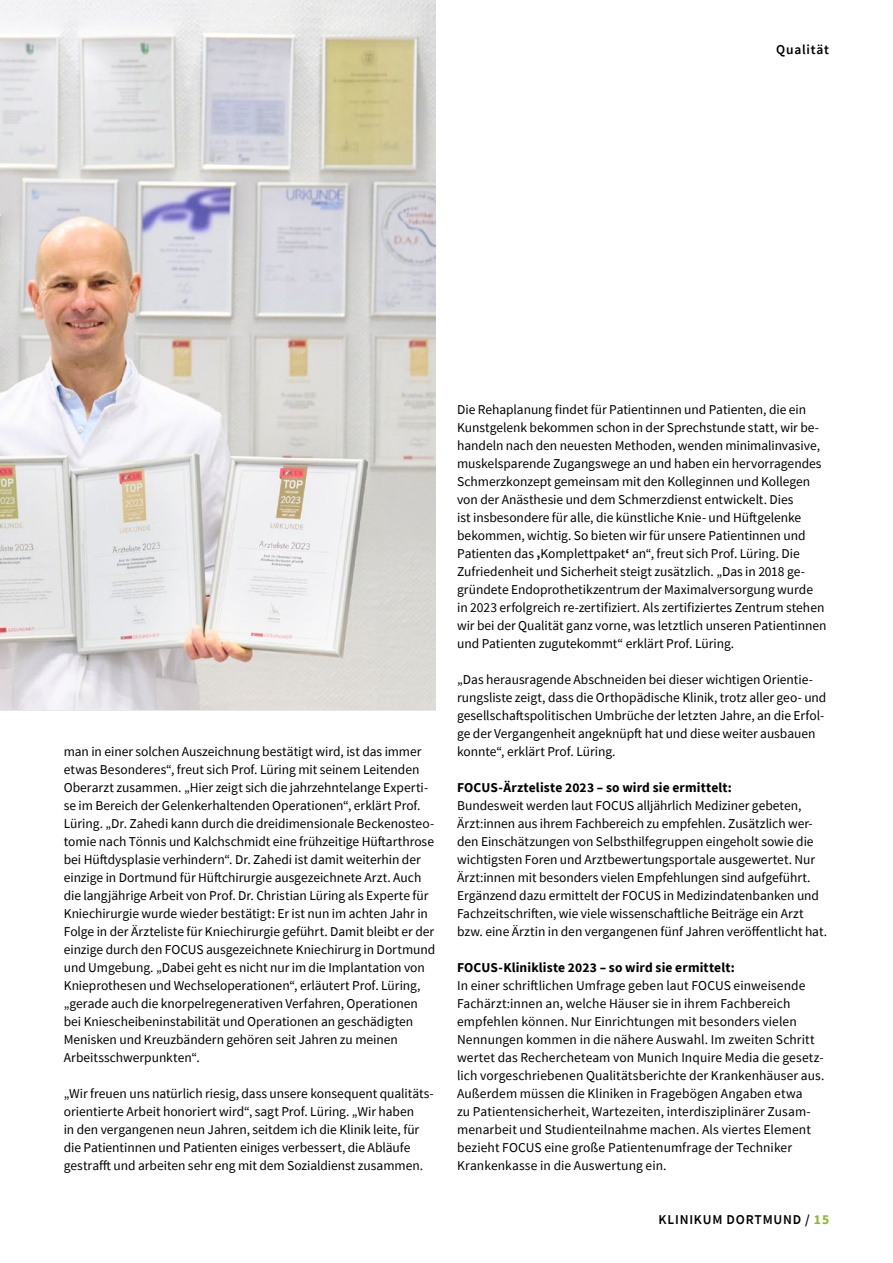
<style>
.page{position:relative;width:893px;height:1263px;background:#fff}
.page>*{position:absolute;margin:0;border:0;box-sizing:border-box;transform-origin:0 0}
.t1{font:13.5px/18px "Source Sans Pro";color:#000}
.t2{font:700 13.5px "Source Sans Pro";letter-spacing:.01em;color:#000}
.t3{font:600 13.5px "Source Sans Pro";letter-spacing:.055em;color:#000}
.s1{font-weight:700}
.s2{font-weight:700;color:#86bc25}
</style>
<div class="page">
<img style="left:0;top:0;width:436px;height:710px">
<p class="t3" style="left:776px;top:40px;width:54px">Qualität</p>
<p class="t1" style="left:64px;top:742px;width:373px">man in einer solchen Auszeichnung bestätigt wird, ist das immer etwas Besonderes“, freut sich Prof. Lüring mit seinem Leitenden Oberarzt zusammen. „Hier zeigt sich die jahrzehntelange Experti&shy;se im Bereich der Gelenkerhaltenden Operationen“, erklärt Prof.<br>Lüring. „Dr. Zahedi kann durch die dreidimensionale Beckenosteo&shy;tomie nach Tönnis und Kalchschmidt eine frühzeitige Hüftarthrose bei Hüftdysplasie verhindern“. Dr. Zahedi ist damit weiterhin der einzige in Dortmund für Hüftchirurgie ausgezeichnete Arzt. Auch die langjährige Arbeit von Prof. Dr. Christian Lüring als Experte für Kniechirurgie wurde wieder bestätigt: Er ist nun im achten Jahr in Folge in der Ärzteliste für Kniechirurgie geführt. Damit bleibt er der einzige durch den FOCUS ausgezeichnete Kniechirurg in Dortmund und Umgebung. „Dabei geht es nicht nur im die Implantation von Knieprothesen und Wechseloperationen“, erläutert Prof. Lüring, „gerade auch die knorpelregenerativen Verfahren, Operationen bei Kniescheibeninstabilität und Operationen an geschädigten Menisken und Kreuzbändern gehören seit Jahren zu meinen Arbeitsschwerpunkten“.</p>
<p class="t1" style="left:64px;top:1084px;width:372px">„Wir freuen uns natürlich riesig, dass unsere konsequent qualitäts&shy;orientierte Arbeit honoriert wird“, sagt Prof. Lüring. „Wir haben<br>in den vergangenen neun Jahren, seitdem ich die Klinik leite, für die Patientinnen und Patienten einiges verbessert, die Abläufe gestrafft und arbeiten sehr eng mit dem Sozialdienst zusammen.</p>
<p class="t1" style="left:457px;top:400px;width:371px">Die Rehaplanung findet für Patientinnen und Patienten, die ein Kunstgelenk bekommen schon in der Sprechstunde statt, wir be&shy;handeln nach den neuesten Methoden, wenden minimalinvasive, muskelsparende Zugangswege an und haben ein hervorragendes Schmerzkonzept gemeinsam mit den Kolleginnen und Kollegen von der Anästhesie und dem Schmerzdienst entwickelt. Dies<br>ist insbesondere für alle, die künstliche Knie- und Hüftgelenke bekommen, wichtig. So bieten wir für unsere Patientinnen und Patienten das <span class="s1">‚</span>Komplettpaket<span class="s1">‘</span> an“, freut sich Prof. Lüring. Die Zufriedenheit und Sicherheit steigt zusätzlich. „Das in 2018 ge&shy;gründete Endoprothetikzentrum der Maximalversorgung wurde in 2023 erfolgreich re-zertifiziert. Als zertifiziertes Zentrum stehen wir bei der Qualität ganz vorne, was letztlich unseren Patientinnen und Patienten zugutekommt“ erklärt Prof. Lüring.</p>
<p class="t1" style="left:457px;top:670px;width:371px">„Das herausragende Abschneiden bei dieser wichtigen Orientie&shy;rungsliste zeigt, dass die Orthopädische Klinik, trotz aller geo- und gesellschaftspolitischen Umbrüche der letzten Jahre, an die Erfol&shy;ge der Vergangenheit angeknüpft hat und diese weiter ausbauen konnte“, erklärt Prof. Lüring.</p>
<p class="t2" style="left:457px;top:778px;width:276px">FOCUS-Ärzteliste 2023 – so wird sie ermittelt:</p>
<p class="t1" style="left:457px;top:796px;width:371px">Bundesweit werden laut FOCUS alljährlich Mediziner gebeten, Ärzt:innen aus ihrem Fachbereich zu empfehlen. Zusätzlich wer&shy;den Einschätzungen von Selbsthilfegruppen eingeholt sowie die wichtigsten Foren und Arztbewertungsportale ausgewertet. Nur Ärzt:innen mit besonders vielen Empfehlungen sind aufgeführt.<br>Ergänzend dazu ermittelt der FOCUS in Medizindatenbanken und Fachzeitschriften, wie viele wissenschaftliche Beiträge ein Arzt bzw. eine Ärztin in den vergangenen fünf Jahren veröffentlicht hat.</p>
<p class="t2" style="left:457px;top:958px;width:279px">FOCUS-Klinikliste 2023 – so wird sie ermittelt:</p>
<p class="t1" style="left:457px;top:976px;width:369px">In einer schriftlichen Umfrage geben laut FOCUS einweisende Fachärzt:innen an, welche Häuser sie in ihrem Fachbereich empfehlen können. Nur Einrichtungen mit besonders vielen Nennungen kommen in die nähere Auswahl. Im zweiten Schritt wertet das Rechercheteam von Munich Inquire Media die gesetz&shy;lich vorgeschriebenen Qualitätsberichte der Krankenhäuser aus.<br>Außerdem müssen die Kliniken in Fragebögen Angaben etwa<br>zu Patientensicherheit, Wartezeiten, interdisziplinärer Zusam&shy;menarbeit und Studienteilnahme machen. Als viertes Element bezieht FOCUS eine große Patientenumfrage der Techniker Krankenkasse in die Auswertung ein.</p>
<p class="t3" style="left:659px;top:1210px;width:172px">KLINIKUM DORTMUND / <span class="s2">15</span></p>
</div>
